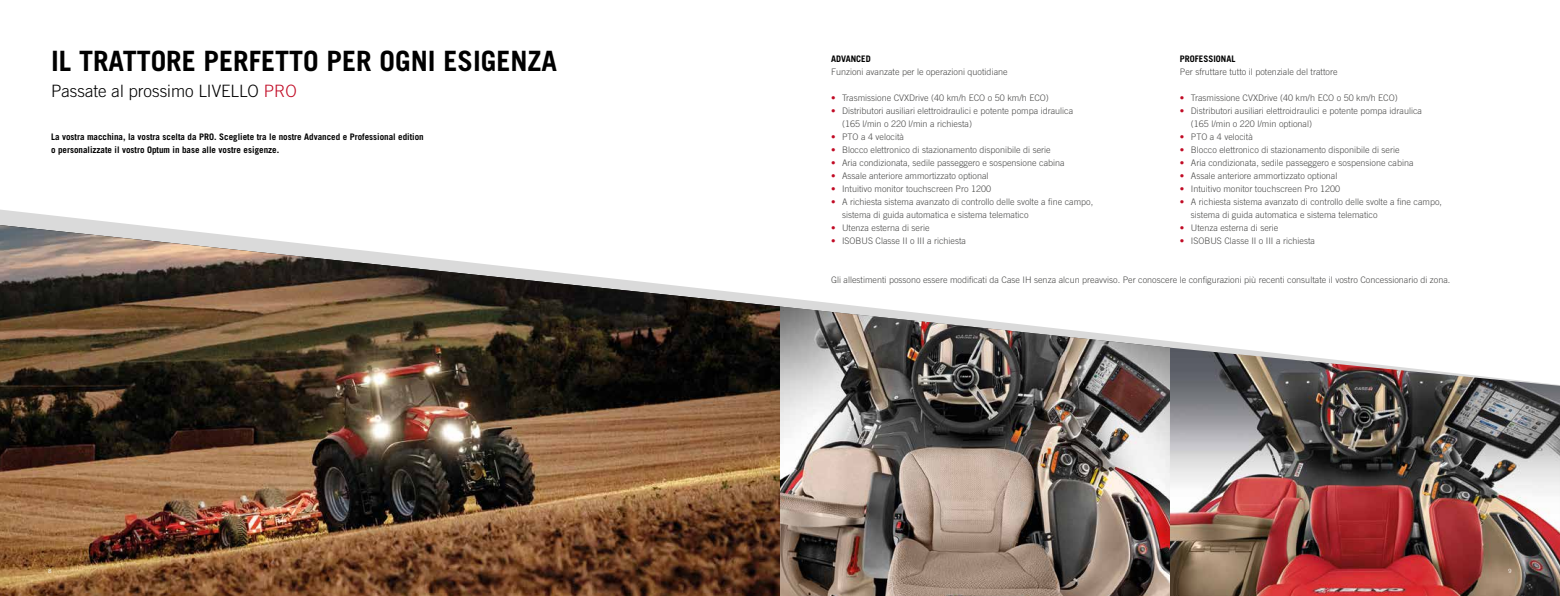
<style>
.page{position:relative;width:1560px;height:596px;background:#fff}
.page>*{position:absolute;margin:0;border:0;box-sizing:border-box;transform-origin:0 0}
.t1{font:700 28px "Trade Gothic LT Pro";color:#000}
.t2{font:300 17px "Trade Gothic LT Pro";color:#000}
.t3{font:300 9px/13px "Trade Gothic LT Pro";color:#4a4a49}
.t4{font:700 9px/13px "Trade Gothic LT Pro";color:#000}
.t5{font:5.8px "Trade Gothic LT Pro";color:#fff}
.s1{color:#c10b25}
</style>
<div class="page">
<img style="left:0;top:225px;width:780px;height:370px">
<img style="left:780px;top:306px;width:389px;height:289px">
<img style="left:1169px;top:347px;width:390px;height:248px">
<h1 class="t1" style="left:51px;top:44px;width:507px">IL TRATTORE PERFETTO PER OGNI ESIGENZA</h1>
<h2 class="t2" style="left:51px;top:81px;width:247px">Passate al prossimo LIVELLO <span class="s1">PRO</span></h2>
<p class="t4" style="left:51px;top:130px;width:374px">La vostra macchina, la vostra scelta da PRO. Scegliete tra le nostre Advanced e Professional edition o personalizzate il vostro Optum in base alle vostre esigenze.</p>
<p class="t4" style="left:831px;top:52px;width:41px">ADVANCED</p>
<p class="t3" style="left:831px;top:65px;width:178px">Funzioni avanzate per le operazioni quotidiane</p>
<p class="t3" style="left:831px;top:91px;width:219px"><span class="s1">•</span> Trasmissione CVXDrive (40 km/h ECO o 50 km/h ECO)</p>
<p class="t3" style="left:842px;top:104px;width:233px;text-indent:-11px"><span class="s1">•</span> Distributori ausiliari elettroidraulici e potente pompa idraulica (165 l/min o 220 l/min a richiesta)</p>
<p class="t3" style="left:831px;top:130px;width:75px"><span class="s1">•</span> PTO a 4 velocità</p>
<p class="t3" style="left:831px;top:143px;width:221px"><span class="s1">•</span> Blocco elettronico di stazionamento disponibile di serie</p>
<p class="t3" style="left:831px;top:156px;width:235px"><span class="s1">•</span> Aria condizionata, sedile passeggero e sospensione cabina</p>
<p class="t3" style="left:831px;top:169px;width:159px"><span class="s1">•</span> Assale anteriore ammortizzato optional</p>
<p class="t3" style="left:831px;top:182px;width:162px"><span class="s1">•</span> Intuitivo monitor touchscreen Pro 1200</p>
<p class="t3" style="left:842px;top:195px;width:253px;text-indent:-11px"><span class="s1">•</span> A richiesta sistema avanzato di controllo delle svolte a fine campo, sistema di guida automatica e sistema telematico</p>
<p class="t3" style="left:831px;top:221px;width:100px"><span class="s1">•</span> Utenza esterna di serie</p>
<p class="t3" style="left:831px;top:234px;width:137px"><span class="s1">•</span> ISOBUS Classe II o III a richiesta</p>
<p class="t4" style="left:1179px;top:52px;width:57px">PROFESSIONAL</p>
<p class="t3" style="left:1179px;top:65px;width:159px">Per sfruttare tutto il potenziale del trattore</p>
<p class="t3" style="left:1179px;top:91px;width:219px"><span class="s1">•</span> Trasmissione CVXDrive (40 km/h ECO o 50 km/h ECO)</p>
<p class="t3" style="left:1190px;top:104px;width:233px;text-indent:-11px"><span class="s1">•</span> Distributori ausiliari elettroidraulici e potente pompa idraulica (165 l/min o 220 l/min optional)</p>
<p class="t3" style="left:1179px;top:130px;width:75px"><span class="s1">•</span> PTO a 4 velocità</p>
<p class="t3" style="left:1179px;top:143px;width:221px"><span class="s1">•</span> Blocco elettronico di stazionamento disponibile di serie</p>
<p class="t3" style="left:1179px;top:156px;width:235px"><span class="s1">•</span> Aria condizionata, sedile passeggero e sospensione cabina</p>
<p class="t3" style="left:1179px;top:169px;width:159px"><span class="s1">•</span> Assale anteriore ammortizzato optional</p>
<p class="t3" style="left:1179px;top:182px;width:162px"><span class="s1">•</span> Intuitivo monitor touchscreen Pro 1200</p>
<p class="t3" style="left:1190px;top:195px;width:253px;text-indent:-11px"><span class="s1">•</span> A richiesta sistema avanzato di controllo delle svolte a fine campo, sistema di guida automatica e sistema telematico</p>
<p class="t3" style="left:1179px;top:221px;width:100px"><span class="s1">•</span> Utenza esterna di serie</p>
<p class="t3" style="left:1179px;top:234px;width:137px"><span class="s1">•</span> ISOBUS Classe II o III a richiesta</p>
<p class="t3" style="left:831px;top:273px;width:621px">Gli allestimenti possono essere modificati da Case IH senza alcun preavviso. Per conoscere le configurazioni più recenti consultate il vostro Concessionario di zona.</p>
<p class="t5" style="left:48px;top:566px;width:5px">8</p>
<p class="t5" style="left:1507px;top:566px;width:5px">9</p>
</div>
